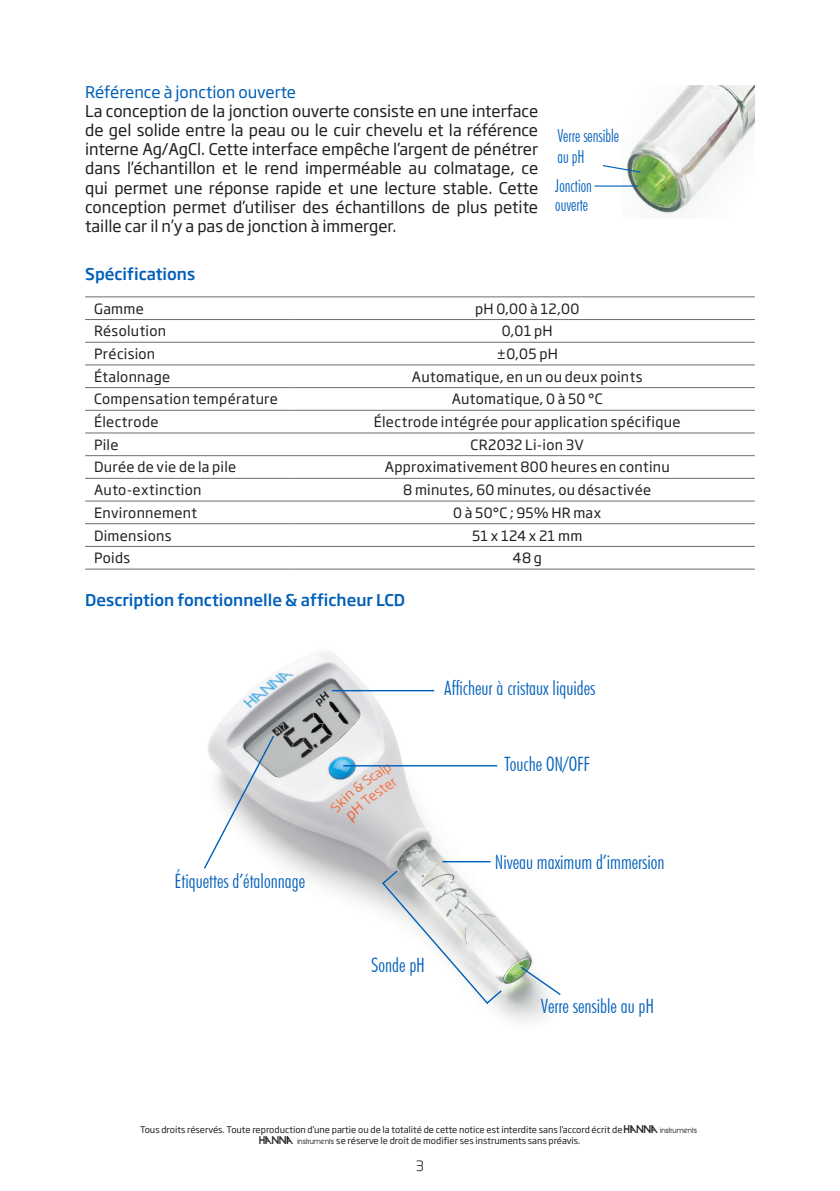
<style>
.page{position:relative;width:840px;height:1191px;background:#fff}
.page>*{position:absolute;margin:0;border:0;box-sizing:border-box;transform-origin:0 0}
.body_text_IST_7pt{font:300 condensed 19.8px "Futura BT";color:#005fb9}
.body_text_IST_7pt-2{font:300 condensed 17.8px/21.4px "Futura BT";color:#005fb9;scale:.9 1}
.body_text{font:16px/19.2px "Soho Gothic Pro";color:#231f20;text-align:justify}
.t1{font:500 16px "Soho Gothic Pro";color:#005fb9}
.body_text-2{font:16px "Soho Gothic Pro";color:#005fb9}
.n-specs_text{font:14px "Soho Gothic Pro";letter-spacing:.02em;color:#231f20}
.n-spec_type_header{font:14px "Soho Gothic Pro";letter-spacing:.02em;color:#231f20}
.t2{font:300 14px "Soho Gothic Pro";color:#231f20}
.t3{font:9px/10.8px "Soho Gothic Pro";color:#231f20;text-align:center}
.s1{font-family:"Hanna"}
</style>
<div class="page">
<hr style="left:85px;top:319px;width:205px;height:1px;background:#6c6d70">
<hr style="left:290px;top:319px;width:464px;height:1px;background:#6c6d70">
<hr style="left:85px;top:342px;width:205px;height:1px;background:#6c6d70">
<hr style="left:290px;top:342px;width:464px;height:1px;background:#6c6d70">
<hr style="left:85px;top:364px;width:205px;height:1px;background:#6c6d70">
<hr style="left:290px;top:364px;width:464px;height:1px;background:#6c6d70">
<hr style="left:85px;top:387px;width:205px;height:1px;background:#6c6d70">
<hr style="left:290px;top:387px;width:464px;height:1px;background:#6c6d70">
<hr style="left:85px;top:410px;width:205px;height:1px;background:#6c6d70">
<hr style="left:290px;top:410px;width:464px;height:1px;background:#6c6d70">
<hr style="left:85px;top:432px;width:205px;height:1px;background:#6c6d70">
<hr style="left:290px;top:432px;width:464px;height:1px;background:#6c6d70">
<hr style="left:85px;top:455px;width:205px;height:1px;background:#6c6d70">
<hr style="left:290px;top:455px;width:464px;height:1px;background:#6c6d70">
<hr style="left:85px;top:478px;width:205px;height:1px;background:#6c6d70">
<hr style="left:290px;top:478px;width:464px;height:1px;background:#6c6d70">
<hr style="left:85px;top:501px;width:205px;height:1px;background:#6c6d70">
<hr style="left:290px;top:501px;width:464px;height:1px;background:#6c6d70">
<hr style="left:85px;top:523px;width:205px;height:1px;background:#6c6d70">
<hr style="left:290px;top:523px;width:464px;height:1px;background:#6c6d70">
<hr style="left:85px;top:546px;width:205px;height:1px;background:#6c6d70">
<hr style="left:290px;top:546px;width:464px;height:1px;background:#6c6d70">
<hr style="left:85px;top:296px;width:205px;height:1px;background:#6c6d70">
<hr style="left:290px;top:296px;width:464px;height:1px;background:#6c6d70">
<hr style="left:85px;top:569px;width:205px;height:1px;background:#6c6d70">
<hr style="left:290px;top:569px;width:464px;height:1px;background:#6c6d70">
<img style="left:627px;top:85px;width:127px;height:129px">
<hr style="left:594px;top:185px;width:43px;height:2px;background:#005fb9">
<svg style="left:602px;top:164px;width:39px;height:10px"></svg>
<img style="left:213px;top:652px;width:337px;height:370px">
<hr style="left:442px;top:861px;width:48px;height:1px;background:#005fb9">
<hr style="left:343px;top:765px;width:154px;height:1px;background:#005fb9">
<hr style="left:332px;top:690px;width:102px;height:1px;background:#005fb9">
<svg style="left:518px;top:965px;width:43px;height:31px"></svg>
<svg style="left:380px;top:869px;width:123px;height:136px"></svg>
<svg style="left:204px;top:734px;width:71px;height:136px"></svg>
<p class="body_text-2" style="left:85px;top:79px;width:212px">Référence à jonction ouverte</p>
<p class="body_text" style="left:85px;top:100px;width:454px">La conception de la jonction ouverte consiste en une interface de gel solide entre la peau ou le cuir chevelu et la référence interne Ag/AgCl. Cette interface empêche l’argent de pénétrer dans l’échantillon et le rend imperméable au colmatage, ce qui permet une réponse rapide et une lecture stable. Cette conception permet d’utiliser des échantillons de plus petite taille car il n’y a pas de jonction à immerger.</p>
<p class="t1" style="left:85px;top:261px;width:112px">Spécifications</p>
<p class="n-spec_type_header" style="left:94px;top:298px;width:51px">Gamme</p>
<p class="n-specs_text" style="left:475px;top:298px;width:106px">pH 0,00 à 12,00</p>
<p class="n-spec_type_header" style="left:94px;top:320px;width:73px">Résolution</p>
<p class="n-specs_text" style="left:501px;top:320px;width:52px">0,01 pH</p>
<p class="n-spec_type_header" style="left:94px;top:343px;width:63px">Précision</p>
<p class="n-specs_text" style="left:496px;top:343px;width:63px">±0,05 pH</p>
<p class="n-spec_type_header" style="left:94px;top:366px;width:78px">Étalonnage</p>
<p class="n-specs_text" style="left:411px;top:366px;width:232px">Automatique, en un ou deux points</p>
<p class="n-spec_type_header" style="left:94px;top:388px;width:185px">Compensation température</p>
<p class="n-specs_text" style="left:451px;top:388px;width:152px">Automatique, 0 à 50 °C</p>
<p class="n-spec_type_header" style="left:94px;top:411px;width:66px">Électrode</p>
<p class="n-specs_text" style="left:373px;top:411px;width:308px">Électrode intégrée pour application spécifique</p>
<p class="n-spec_type_header" style="left:94px;top:434px;width:26px">Pile</p>
<p class="n-specs_text" style="left:470px;top:434px;width:115px">CR2032 Li-ion 3V</p>
<p class="n-spec_type_header" style="left:94px;top:456px;width:143px">Durée de vie de la pile</p>
<p class="n-specs_text" style="left:384px;top:456px;width:286px">Approximativement 800 heures en continu</p>
<p class="n-spec_type_header" style="left:94px;top:479px;width:109px">Auto-extinction</p>
<p class="n-specs_text" style="left:403px;top:479px;width:249px">8 minutes, 60 minutes, ou désactivée</p>
<p class="n-spec_type_header" style="left:94px;top:502px;width:105px">Environnement</p>
<p class="n-specs_text" style="left:453px;top:502px;width:149px">0 à 50°C ; 95% HR max</p>
<p class="n-spec_type_header" style="left:94px;top:524px;width:79px">Dimensions</p>
<p class="n-specs_text" style="left:472px;top:524px;width:112px">51 x 124 x 21 mm</p>
<p class="n-spec_type_header" style="left:94px;top:547px;width:38px">Poids</p>
<p class="n-specs_text" style="left:512px;top:547px;width:31px">48 g</p>
<p class="t1" style="left:85px;top:587px;width:321px">Description fonctionnelle &amp; afficheur LCD</p>
<p class="body_text_IST_7pt-2" style="left:557px;top:125px;width:70px">Verre sensible au pH</p>
<p class="body_text_IST_7pt-2" style="left:555px;top:175px;width:42px">Jonction</p>
<p class="body_text_IST_7pt-2" style="left:555px;top:194px;width:38px">ouverte</p>
<p class="body_text_IST_7pt" style="left:444px;top:676px;width:152px">Afficheur à cristaux liquides</p>
<p class="body_text_IST_7pt" style="left:174px;top:869px;width:132px">Étiquettes d’étalonnage</p>
<p class="body_text_IST_7pt" style="left:371px;top:953px;width:55px">Sonde pH</p>
<p class="body_text_IST_7pt" style="left:504px;top:751px;width:87px">Touche ON/OFF</p>
<p class="body_text_IST_7pt" style="left:494px;top:849px;width:171px">Niveau maximum d’immersion</p>
<p class="body_text_IST_7pt" style="left:540px;top:993px;width:115px">Verre sensible au pH</p>
<p class="t3" style="left:140px;top:1124px;width:561px">Tous droits réservés. Toute reproduction d’une partie ou de la totalité de cette notice est interdite sans l’accord écrit de <span class="s1">HANNA instruments.<br>HANNA instruments</span> se réserve le droit de modifier ses instruments sans préavis.</p>
<p class="t2" style="left:415px;top:1154px;width:10px">3</p>
</div>
